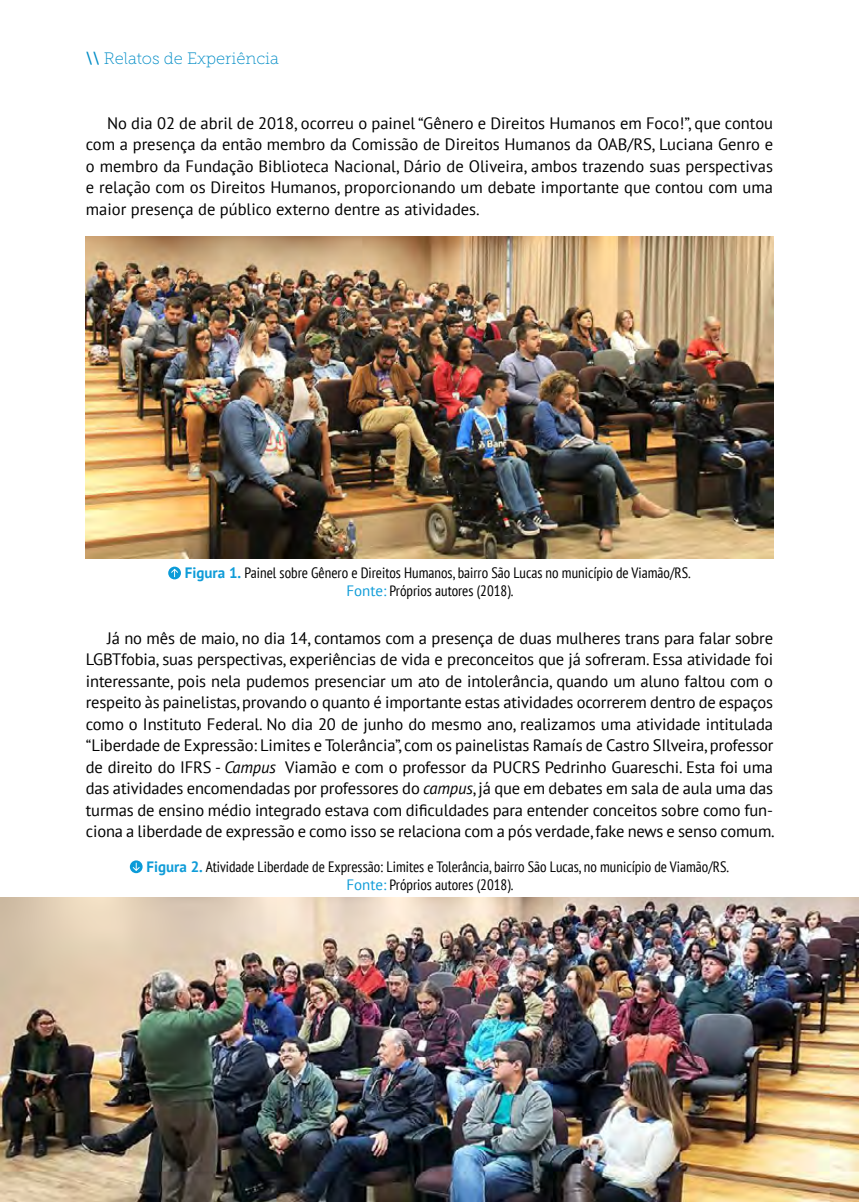
<style>
.page{position:relative;width:859px;height:1202px;background:#fff}
.page>*{position:absolute;margin:0;border:0;box-sizing:border-box;transform-origin:0 0}
.t1{font:16.5px/21.5px "PT Sans";letter-spacing:-.01em;color:#000;text-align:justify}
.t2{font:16.5px "Museo Slab 100";color:#038dc6}
.t3{font:condensed 15px/18px "PT Sans";color:#000}
.s1{font-family:"Museo Slab 500"}
.s2{font-weight:700;font-stretch:normal;color:#0f9cd8}
.s3{font-stretch:normal;color:#0f9cd8}
.s4{font-style:italic}
</style>
<div class="page">
<img style="left:86px;top:236px;width:686px;height:322px">
<svg style="left:168px;top:566px;width:13px;height:13px"></svg>
<svg style="left:171px;top:568px;width:7px;height:9px"></svg>
<svg style="left:130px;top:860px;width:12px;height:13px"></svg>
<svg style="left:133px;top:862px;width:7px;height:8px"></svg>
<img style="left:0;top:897px;width:858px;height:304px">
<p class="t2" style="left:86px;top:50px;width:194px"><span class="s1">\\</span> Relatos de Experiência</p>
<p class="t1" style="left:86px;top:112px;width:688px;text-indent:21px">No dia 02 de abril de 2018, ocorreu o painel “Gênero e Direitos Humanos em Foco!”, que contou com a presença da então membro da Comissão de Direitos Humanos da OAB/RS, Luciana Genro e o membro da Fundação Biblioteca Nacional, Dário de Oliveira, ambos trazendo suas perspectivas e relação com os Direitos Humanos, proporcionando um debate importante que contou com uma maior presença de público externo dentre as atividades.</p>
<p class="t3" style="left:346px;top:563px;width:345px;text-indent:-162px"><span class="s2">Figura 1.</span> Painel sobre Gênero e Direitos Humanos, bairro São Lucas no município de Viamão/RS.<br><span class="s3">Fonte:</span> Próprios autores (2018).</p>
<p class="t1" style="left:86px;top:627px;width:690px;text-indent:21px">Já no mês de maio, no dia 14, contamos com a presença de duas mulheres trans para falar sobre LGBTfobia, suas perspectivas, experiências de vida e preconceitos que já sofreram. Essa atividade foi interessante, pois nela pudemos presenciar um ato de intolerância, quando um aluno faltou com o respeito às painelistas, provando o quanto é importante estas atividades ocorrerem dentro de espaços como o Instituto Federal. No dia 20 de junho do mesmo ano, realizamos uma atividade intitulada “Liberdade de Expressão: Limites e Tolerância”, com os painelistas Ramaís de Castro SIlveira, professor de direito do IFRS - <span class="s4">Campus</span> Viamão e com o professor da PUCRS Pedrinho Guareschi. Esta foi uma das atividades encomendadas por professores do <span class="s4">campus</span>, já que em debates em sala de aula uma das turmas de ensino médio integrado estava com dificuldades para entender conceitos sobre como fun&shy;ciona a liberdade de expressão e como isso se relaciona com a pós verdade, fake news e senso comum.</p>
<p class="t3" style="left:346px;top:857px;width:384px;text-indent:-200px"><span class="s2">Figura 2.</span> Atividade Liberdade de Expressão: Limites e Tolerância, bairro São Lucas, no município de Viamão/RS.<br><span class="s3">Fonte:</span> Próprios autores (2018).</p>
</div>
